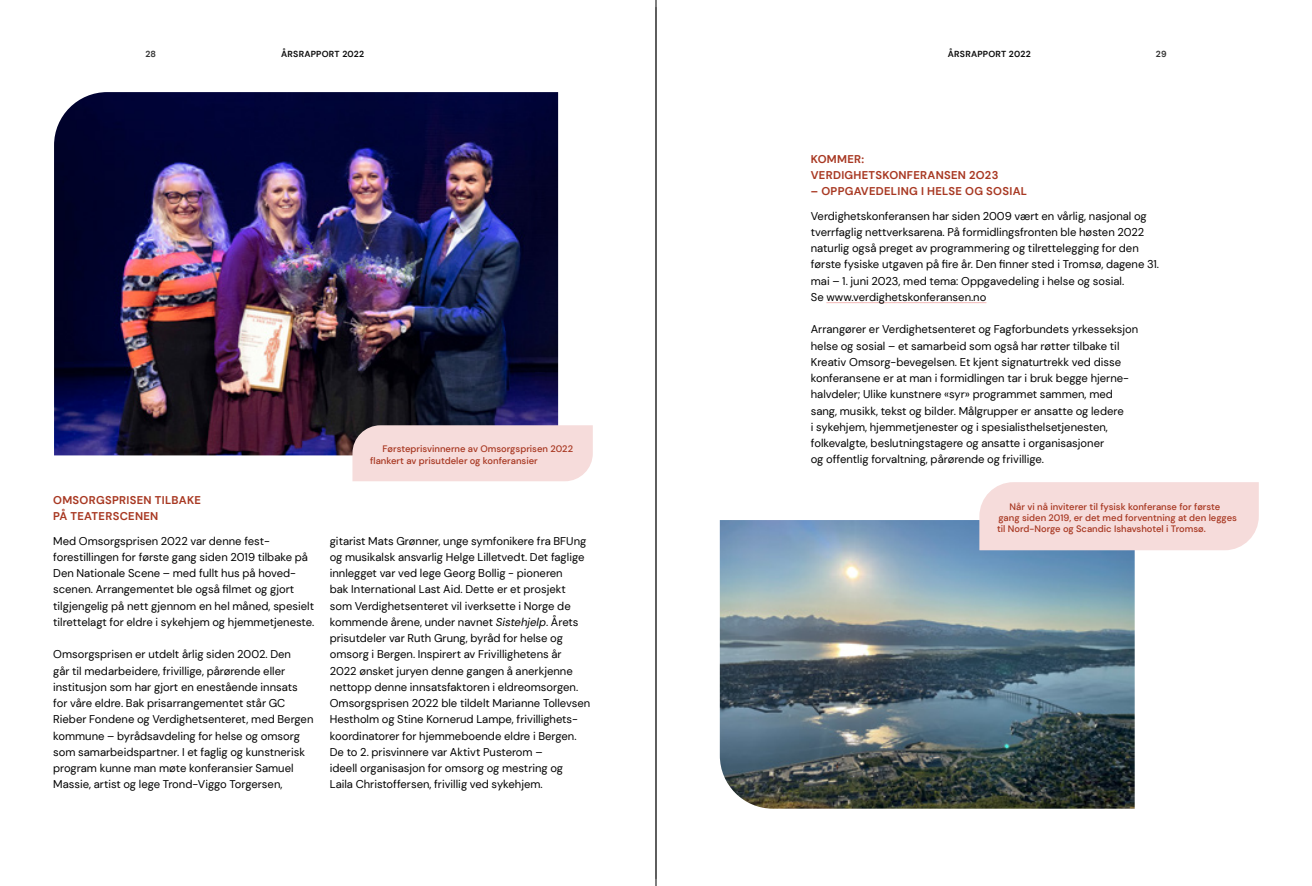
<style>
.page{position:relative;width:1312px;height:886px;background:#fff}
.page>*{position:absolute;margin:0;border:0;box-sizing:border-box;transform-origin:0 0}
.t1{font:11.25px/16.2px "DM Sans";color:#000}
.t2{font:700 11.25px/16.2px "DM Sans";letter-spacing:.025em;color:#a83822}
.t3{font:500 9.38px/11.2px "DM Sans";color:#a83822}
.t4{font:700 8.75px "DM Sans";letter-spacing:.025em;color:#0d0d0d}
.t5{font:700 8.75px "DM Sans";color:#333}
.s1{font-style:italic}
</style>
<div class="page">
<img style="left:54px;top:92px;width:504px;height:363px">
<hr style="left:826px;top:302px;width:160px;height:1px;background:#f2b8b7">
<img style="left:719px;top:520px;width:415px;height:289px">
<div style="left:352px;top:425px;width:240px;height:56px;background:#f6dcdb"></div>
<div style="left:979px;top:482px;width:279px;height:68px;background:#f6dcdb"></div>
<hr style="left:655px;top:0;width:1px;height:886px;background:#000">
<p class="t5" style="left:145px;top:48px;width:12px">28</p>
<p class="t4" style="left:281px;top:48px;width:84px">ÅRSRAPPORT 2022</p>
<p class="t4" style="left:947px;top:48px;width:84px">ÅRSRAPPORT 2022</p>
<p class="t5" style="left:1155px;top:48px;width:12px">29</p>
<p class="t2" style="left:53px;top:492px;width:149px">OMSORGSPRISEN TILBAKE<br>PÅ TEATERSCENEN</p>
<p class="t1" style="left:53px;top:532px;width:262px">Med Omsorgsprisen 2022 var denne fest&shy;forestillingen for første gang siden 2019 tilbake på Den Nationale Scene – med fullt hus på hoved&shy;scenen. Arrangementet ble også filmet og gjort tilgjengelig på nett gjennom en hel måned, spesielt tilrettelagt for eldre i sykehjem og hjemmetjeneste.</p>
<p class="t1" style="left:53px;top:646px;width:262px">Omsorgsprisen er utdelt årlig siden 2002. Den<br>går til medarbeidere, frivillige, pårørende eller institusjon som har gjort en enestående innsats for våre eldre. Bak prisarrangementet står GC Rieber Fondene og Verdighetsenteret, med Bergen kommune – byrådsavdeling for helse og omsorg som samarbeidspartner. I et faglig og kunstnerisk program kunne man møte konferansier Samuel Massie, artist og lege Trond-Viggo Torgersen,</p>
<p class="t3" style="left:370px;top:443px;width:204px;text-indent:12px">Førsteprisvinnerne av Omsorgsprisen 2022 flankert av prisutdeler og konferansier</p>
<p class="t1" style="left:330px;top:532px;width:262px">gitarist Mats Grønner, unge symfonikere fra BFUng og musikalsk ansvarlig Helge Lilletvedt. Det faglige innlegget var ved lege Georg Bollig - pioneren<br>bak International Last Aid. Dette er et prosjekt som Verdighetsenteret vil iverksette i Norge de kommende årene, under navnet <span class="s1">Sistehjelp</span>. Årets prisutdeler var Ruth Grung, byråd for helse og omsorg i Bergen. Inspirert av Frivillighetens år 2022 ønsket juryen denne gangen å anerkjenne nettopp denne innsatsfaktoren i eldreomsorgen.<br>Omsorgsprisen 2022 ble tildelt Marianne Tollevsen Hestholm og Stine Kornerud Lampe, frivillighets&shy;koordinatorer for hjemmeboende eldre i Bergen.<br>De to 2. prisvinnere var Aktivt Pusterom –<br>ideell organisasjon for omsorg og mestring og<br>Laila Christoffersen, frivillig ved sykehjem.</p>
<p class="t2" style="left:810px;top:151px;width:189px">KOMMER:<br>VERDIGHETSKONFERANSEN 2O23</p>
<p class="t2" style="left:810px;top:183px;width:218px">– OPPGAVEDELING I HELSE OG SOSIAL</p>
<p class="t1" style="left:810px;top:207px;width:350px">Verdighetskonferansen har siden 2009 vært en vårlig, nasjonal og tverrfaglig nettverksarena. På formidlingsfronten ble høsten 2022 naturlig også preget av programmering og tilrettelegging for den første fysiske utgaven på fire år. Den finner sted i Tromsø, dagene 31. mai – 1. juni 2023, med tema: Oppgavedeling i helse og sosial.<br>Se www.verdighetskonferansen.no</p>
<p class="t1" style="left:810px;top:321px;width:329px">Arrangører er Verdighetsenteret og Fagforbundets yrkesseksjon helse og sosial – et samarbeid som også har røtter tilbake til Kreativ Omsorg-bevegelsen. Et kjent signaturtrekk ved disse konferansene er at man i formidlingen tar i bruk begge hjerne&shy;halvdeler; Ulike kunstnere «syr» programmet sammen, med sang, musikk, tekst og bilder. Målgrupper er ansatte og ledere<br>i sykehjem, hjemmetjenester og i spesialisthelsetjenesten, folkevalgte, beslutningstagere og ansatte i organisasjoner<br>og offentlig forvaltning, pårørende og frivillige.</p>
<p class="t3" style="left:996px;top:501px;width:241px;text-indent:12px">Når vi nå inviterer til fysisk konferanse for første gang siden 2019, er det med forventning at den legges til Nord-Norge og Scandic Ishavshotel i Tromsø.</p>
</div>
